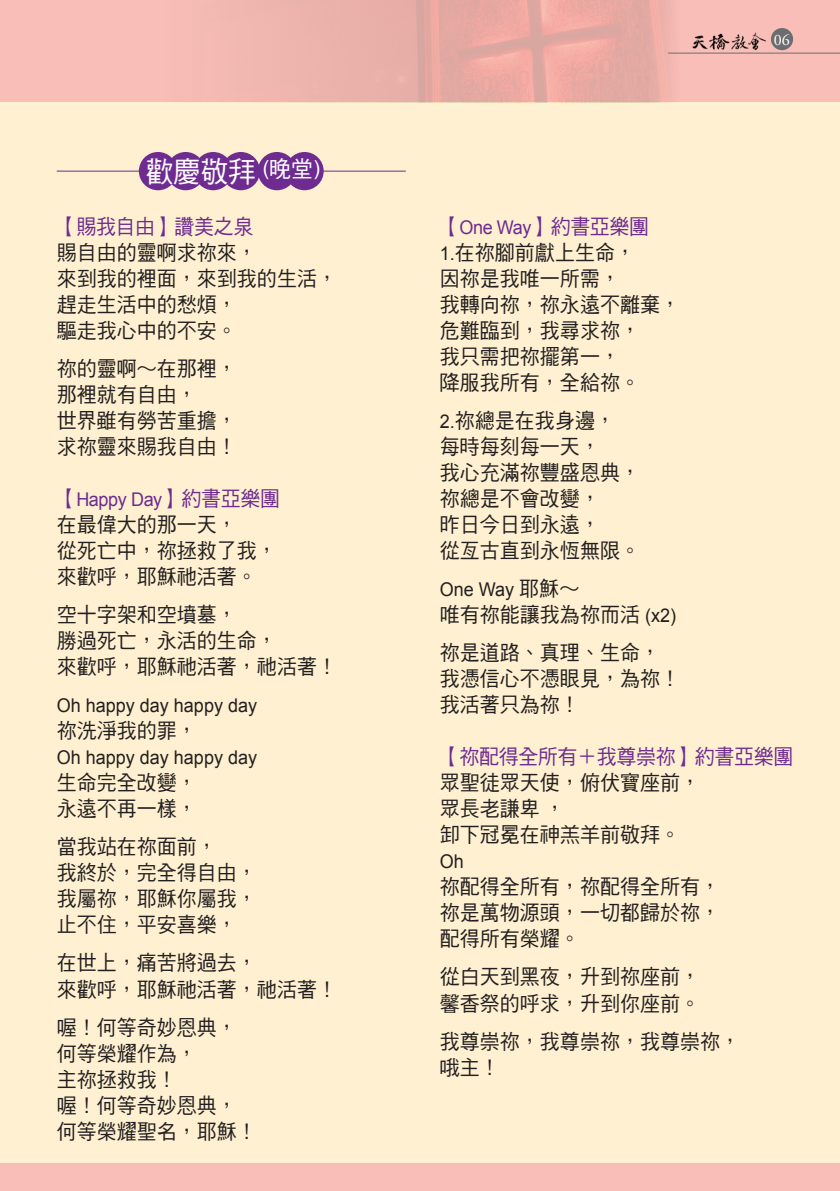
<style>
.page{position:relative;width:840px;height:1191px;background:#fff}
.page>*{position:absolute;margin:0;border:0;box-sizing:border-box;transform-origin:0 0}
.t1{font:28.8px "DF Hei Std W5";color:#fff;scale:.95 1}
.t2{font:21px/26px "DF Hei Std W5";color:#231f20;scale:.95 1}
.t3{font:21px "DF Hei Std W5";letter-spacing:-.02em;color:#6e2c91;scale:.95 1}
.t4{font:18.8px "Arial";color:#231f20;scale:.95 1}
.t5{font:18.8px "Arial";letter-spacing:-.02em;color:#6e2c91;scale:.95 1}
.t6{font:16px "Adobe Garamond Pro";color:#fff}
.s1{font-size:23.2px}
.s2{font-family:"DF Hei Std W5";font-size:21px}
.s3{color:#6e2c91}
.s4{font-family:"Arial";font-size:18.8px;color:#6e2c91}
.s5{font-family:"Arial";font-size:18.8px}
</style>
<div class="page">
<svg style="left:0;top:0;width:839px;height:102px;background:#f0b4ad"></svg>
<div style="left:0;top:1162px;width:839px;height:29px;background:#f9beb7"></div>
<div style="left:0;top:102px;width:839px;height:1060px;background:#fef0d0"></div>
<hr style="left:57px;top:171px;width:348px;height:1px;background:#6e2c91">
<div style="left:139px;top:152px;width:38px;height:38px;background:#6e2c91;border-radius:50%"></div>
<div style="left:166px;top:152px;width:39px;height:38px;background:#6e2c91;border-radius:50%"></div>
<div style="left:194px;top:152px;width:38px;height:38px;background:#6e2c91;border-radius:50%"></div>
<div style="left:257px;top:152px;width:39px;height:38px;background:#6e2c91;border-radius:50%"></div>
<div style="left:221px;top:152px;width:39px;height:38px;background:#6e2c91;border-radius:50%"></div>
<div style="left:285px;top:152px;width:38px;height:38px;background:#6e2c91;border-radius:50%"></div>
<img style="left:689px;top:32px;width:76px;height:21px">
<div style="left:770px;top:28px;width:22px;height:22px;background:#6c6d70;border-radius:50%"></div>
<hr style="left:667px;top:53px;width:172px;height:1px;background:#6c6d70">
<h1 class="t1" style="left:146px;top:156px;width:185px">歡慶敬拜 <sup>(</sup><span class="s1">晚堂</span><sup>)</sup></h1>
<p class="t3" style="left:57px;top:215px;width:208px">【賜我自由】讚美之泉</p>
<p class="t2" style="left:57px;top:239px;width:296px">賜自由的靈啊求祢來，<br>來到我的裡面，來到我的生活，趕走生活中的愁煩，<br>驅走我心中的不安。</p>
<p class="t2" style="left:57px;top:355px;width:191px">祢的靈啊～在那裡，那裡就有自由，<br>世界雖有勞苦重擔，求祢靈來賜我自由！</p>
<p class="t5" style="left:57px;top:487px;width:236px"><span class="s2">【</span>Happy Day<span class="s2">】約書亞樂團</span></p>
<p class="t2" style="left:57px;top:511px;width:233px">在最偉大的那一天，<br>從死亡中，祢拯救了我，來歡呼，耶穌祂活著。</p>
<p class="t2" style="left:57px;top:601px;width:296px">空十字架和空墳墓，<br>勝過死亡，永活的生命，<br>來歡呼，耶穌祂活著，祂活著！</p>
<p class="t4" style="left:57px;top:693px;width:212px">Oh happy day happy day</p>
<p class="t2" style="left:57px;top:717px;width:149px">祢洗淨我的罪，</p>
<p class="t4" style="left:57px;top:745px;width:212px">Oh happy day happy day</p>
<p class="t2" style="left:57px;top:769px;width:149px">生命完全改變，永遠不再一樣，</p>
<p class="t2" style="left:57px;top:833px;width:212px">當我站在祢面前，<br>我終於，完全得自由，我屬祢，耶穌你屬我，止不住，平安喜樂，</p>
<p class="t2" style="left:57px;top:949px;width:296px">在世上，痛苦將過去，<br>來歡呼，耶穌祂活著，祂活著！</p>
<p class="t2" style="left:57px;top:1013px;width:212px">喔！何等奇妙恩典，何等榮耀作為，<br>主祢拯救我！<br>喔！何等奇妙恩典，何等榮耀聖名，耶穌！</p>
<p class="t6" style="left:773px;top:30px;width:17px">06</p>
<p class="t2" style="left:439px;top:213px;width:254px"><span class="s3">【</span><span class="s4">One Way</span><span class="s3">】約書亞樂團<br></span><span class="s5">1.</span>在祢腳前獻上生命，<br>因祢是我唯一所需，<br>我轉向祢，祢永遠不離棄，危難臨到，我尋求祢，<br>我只需把祢擺第一，<br>降服我所有，全給祢。</p>
<p class="t2" style="left:439px;top:407px;width:212px"><span class="s5">2.</span>祢總是在我身邊，每時每刻每一天，<br>我心充滿祢豐盛恩典，祢總是不會改變，<br>昨日今日到永遠，<br>從亙古直到永恆無限。</p>
<p class="t4" style="left:439px;top:577px;width:148px">One Way <span class="s2">耶穌～</span></p>
<p class="t2" style="left:439px;top:595px;width:250px;line-height:38px">唯有祢能讓我為祢而活 <span class="s5">(x2)</span>祢是道路、真理、生命，</p>
<p class="t2" style="left:439px;top:665px;width:254px">我憑信心不憑眼見，為祢！我活著只為祢！</p>
<p class="t3" style="left:439px;top:745px;width:373px">【祢配得全所有＋我尊崇祢】約書亞樂團</p>
<p class="t2" style="left:439px;top:769px;width:275px">眾聖徒眾天使，俯伏寶座前，眾長老謙卑，<br>卸下冠冕在神羔羊前敬拜。</p>
<p class="t4" style="left:439px;top:849px;width:27px">Oh</p>
<p class="t2" style="left:439px;top:873px;width:296px;text-align:justify">祢配得全所有，祢配得全所有，祢是萬物源頭，一切都歸於祢，配得所有榮耀。</p>
<p class="t2" style="left:439px;top:963px;width:275px">從白天到黑夜，升到祢座前，馨香祭的呼求，升到你座前。</p>
<p class="t2" style="left:439px;top:1027px;width:317px">我尊崇祢，我尊崇祢，我尊崇祢，哦主！</p>
</div>
